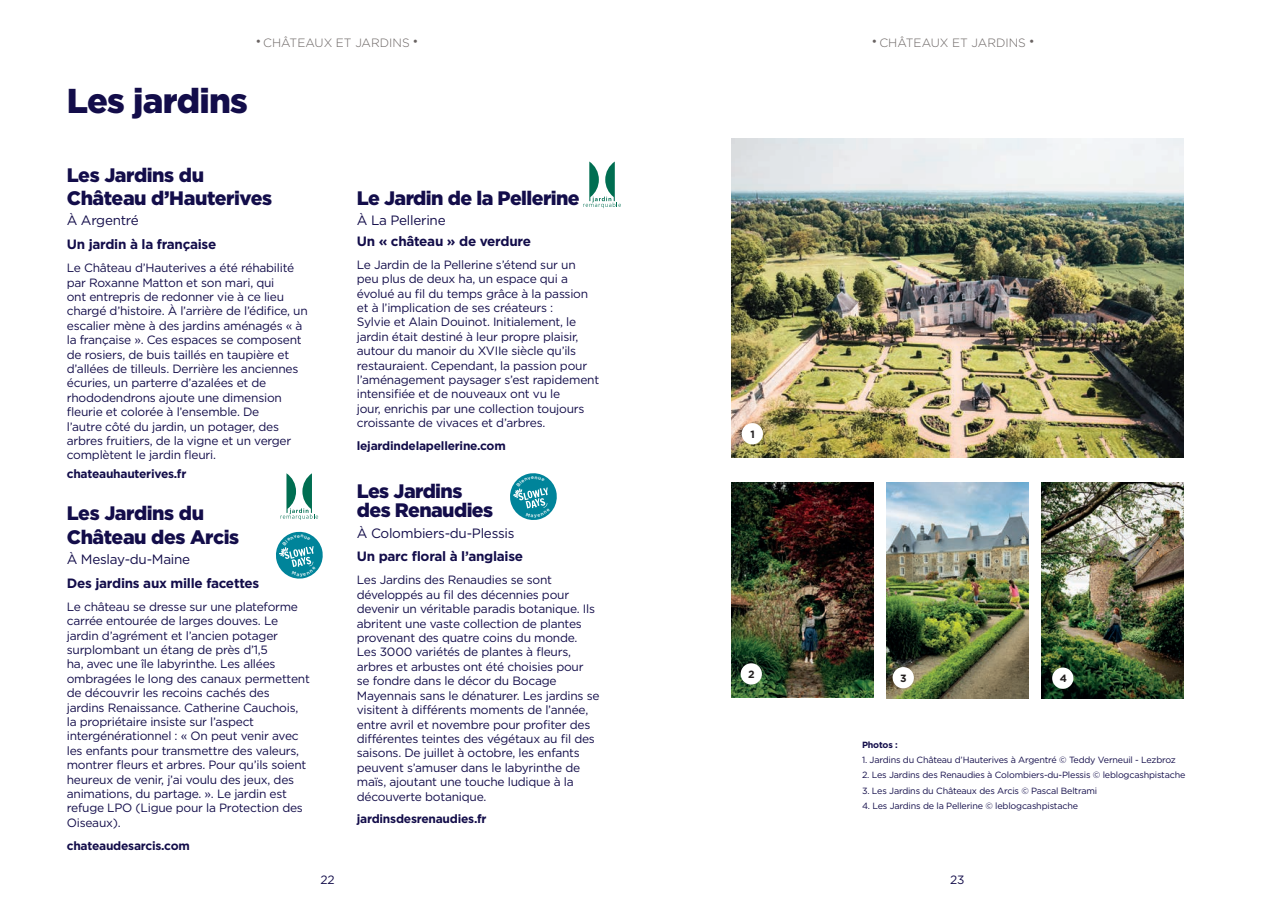
<style>
.page{position:relative;width:1285px;height:919px;background:#fff}
.page>*{position:absolute;margin:0;border:0;box-sizing:border-box;transform-origin:0 0}
.t1{font:900 34.5px "Gotham";letter-spacing:-.02em;color:#130d4a}
.t2{font:900 19.5px/23.4px "Gotham";letter-spacing:-.03em;color:#130d4a}
.t3{font:700 13.5px "Gotham";letter-spacing:-.02em;color:#130d4a}
.t4{font:13.5px "Gotham";letter-spacing:-.02em;color:#130d4a}
.t5{font:12px/14.4px "Gotham";letter-spacing:-.02em;color:#130d4a}
.t6{font:700 12px "Gotham";letter-spacing:-.02em;color:#130d4a}
.t7{font:300 12px "Gotham";color:#696362}
.t8{font:700 10.5px "Gotham";color:#231f20}
.t9{font:9px "Gotham";letter-spacing:-.02em;color:#130d4a}
.t10{font:700 9px "Gotham";letter-spacing:-.02em;color:#130d4a}
.s1{font-family:"Brandon Grotesque";font-weight:700}
</style>
<div class="page">
<svg style="left:280px;top:473px;width:38px;height:47px"></svg>
<svg style="left:583px;top:161px;width:38px;height:47px"></svg>
<img style="left:731px;top:482px;width:142px;height:215px">
<img style="left:1041px;top:482px;width:141px;height:216px">
<img style="left:731px;top:139px;width:451px;height:319px">
<img style="left:886px;top:482px;width:142px;height:216px">
<div style="left:741px;top:423px;width:21px;height:21px;background:#fff;border-radius:50%"></div>
<div style="left:740px;top:663px;width:21px;height:21px;background:#fff;border-radius:50%"></div>
<div style="left:892px;top:667px;width:21px;height:21px;background:#fff;border-radius:50%"></div>
<div style="left:1051px;top:667px;width:22px;height:21px;background:#fff;border-radius:50%"></div>
<svg style="left:510px;top:473px;width:47px;height:47px"></svg>
<svg style="left:276px;top:531px;width:47px;height:48px"></svg>
<p class="t7" style="left:256px;top:35px;width:163px"><span class="s1">•</span> CHÂTEAUX ET JARDINS <span class="s1">•</span></p>
<p class="t7" style="left:872px;top:35px;width:163px"><span class="s1">•</span> CHÂTEAUX ET JARDINS <span class="s1">•</span></p>
<h1 class="t1" style="left:67px;top:77px;width:183px">Les jardins</h1>
<h2 class="t2" style="left:67px;top:163px;width:207px">Les Jardins du<br>Château d’Hauterives</h2>
<p class="t4" style="left:67px;top:212px;width:74px">À Argentré</p>
<p class="t3" style="left:67px;top:235px;width:151px">Un jardin à la française</p>
<p class="t5" style="left:67px;top:260px;width:242px">Le Château d’Hauterives a été réhabilité par Roxanne Matton et son mari, qui<br>ont entrepris de redonner vie à ce lieu chargé d’histoire. À l’arrière de l’édifice, un escalier mène à des jardins aménagés « à la française ». Ces espaces se composent de rosiers, de buis taillés en taupière et d’allées de tilleuls. Derrière les anciennes écuries, un parterre d’azalées et de rhododendrons ajoute une dimension fleurie et colorée à l’ensemble. De<br>l’autre côté du jardin, un potager, des arbres fruitiers, de la vigne et un verger complètent le jardin fleuri.</p>
<p class="t6" style="left:67px;top:466px;width:121px">chateauhauterives.fr</p>
<h2 class="t2" style="left:67px;top:501px;width:174px">Les Jardins du<br>Château des Arcis</h2>
<p class="t4" style="left:67px;top:550px;width:125px">À Meslay-du-Maine</p>
<p class="t3" style="left:67px;top:574px;width:194px">Des jardins aux mille facettes</p>
<p class="t5" style="left:67px;top:599px;width:244px">Le château se dresse sur une plateforme carrée entourée de larges douves. Le jardin d’agrément et l’ancien potager surplombant un étang de près d’1,5<br>ha, avec une île labyrinthe. Les allées ombragées le long des canaux permettent de découvrir les recoins cachés des jardins Renaissance. Catherine Cauchois, la propriétaire insiste sur l’aspect intergénérationnel : « On peut venir avec les enfants pour transmettre des valeurs, montrer fleurs et arbres. Pour qu’ils soient heureux de venir, j’ai voulu des jeux, des animations, du partage. ». Le jardin est refuge LPO (Ligue pour la Protection des Oiseaux).</p>
<p class="t6" style="left:67px;top:837px;width:124px">chateaudesarcis.com</p>
<h2 class="t2" style="left:357px;top:186px;width:224px">Le Jardin de la Pellerine</h2>
<p class="t4" style="left:357px;top:212px;width:90px">À La Pellerine</p>
<p class="t3" style="left:357px;top:232px;width:176px">Un « château » de verdure</p>
<p class="t5" style="left:357px;top:257px;width:244px">Le Jardin de la Pellerine s’étend sur un peu plus de deux ha, un espace qui a évolué au fil du temps grâce à la passion et à l’implication de ses créateurs :<br>Sylvie et Alain Douinot. Initialement, le jardin était destiné à leur propre plaisir, autour du manoir du XVIIe siècle qu’ils restauraient. Cependant, la passion pour l’aménagement paysager s’est rapidement intensifiée et de nouveaux ont vu le<br>jour, enrichis par une collection toujours croissante de vivaces et d’arbres.</p>
<p class="t6" style="left:357px;top:438px;width:150px">lejardindelapellerine.com</p>
<h2 class="t2" style="left:357px;top:481px;width:138px;line-height:19.5px">Les Jardins des Renaudies</h2>
<p class="t4" style="left:357px;top:524px;width:159px">À Colombiers-du-Plessis</p>
<p class="t3" style="left:357px;top:547px;width:168px">Un parc floral à l’anglaise</p>
<p class="t5" style="left:357px;top:572px;width:244px">Les Jardins des Renaudies se sont développés au fil des décennies pour devenir un véritable paradis botanique. Ils abritent une vaste collection de plantes provenant des quatre coins du monde.<br>Les 3000 variétés de plantes à fleurs, arbres et arbustes ont été choisies pour<br>se fondre dans le décor du Bocage Mayennais sans le dénaturer. Les jardins se visitent à différents moments de l’année, entre avril et novembre pour profiter des différentes teintes des végétaux au fil des saisons. De juillet à octobre, les enfants peuvent s’amuser dans le labyrinthe de maïs, ajoutant une touche ludique à la découverte botanique.</p>
<p class="t6" style="left:357px;top:811px;width:131px">jardinsdesrenaudies.fr</p>
<p class="t8" style="left:750px;top:427px;width:6px">1</p>
<p class="t8" style="left:748px;top:667px;width:8px">2</p>
<p class="t8" style="left:900px;top:671px;width:8px">3</p>
<p class="t8" style="left:1059px;top:671px;width:9px">4</p>
<p class="t10" style="left:861px;top:739px;width:37px">Photos :</p>
<p class="t9" style="left:861px;top:754px;width:315px">1. Jardins du Château d’Hauterives à Argentré © Teddy Verneuil - Lezbroz</p>
<p class="t9" style="left:861px;top:769px;width:325px">2. Les Jardins des Renaudies à Colombiers-du-Plessis © leblogcashpistache</p>
<p class="t9" style="left:861px;top:784px;width:236px">3. Les Jardins du Châteaux des Arcis © Pascal Beltrami</p>
<p class="t9" style="left:861px;top:799px;width:217px">4. Les Jardins de la Pellerine © leblogcashpistache</p>
<p class="t5" style="left:320px;top:872px;width:16px">22</p>
<p class="t5" style="left:949px;top:872px;width:16px">23</p>
</div>
